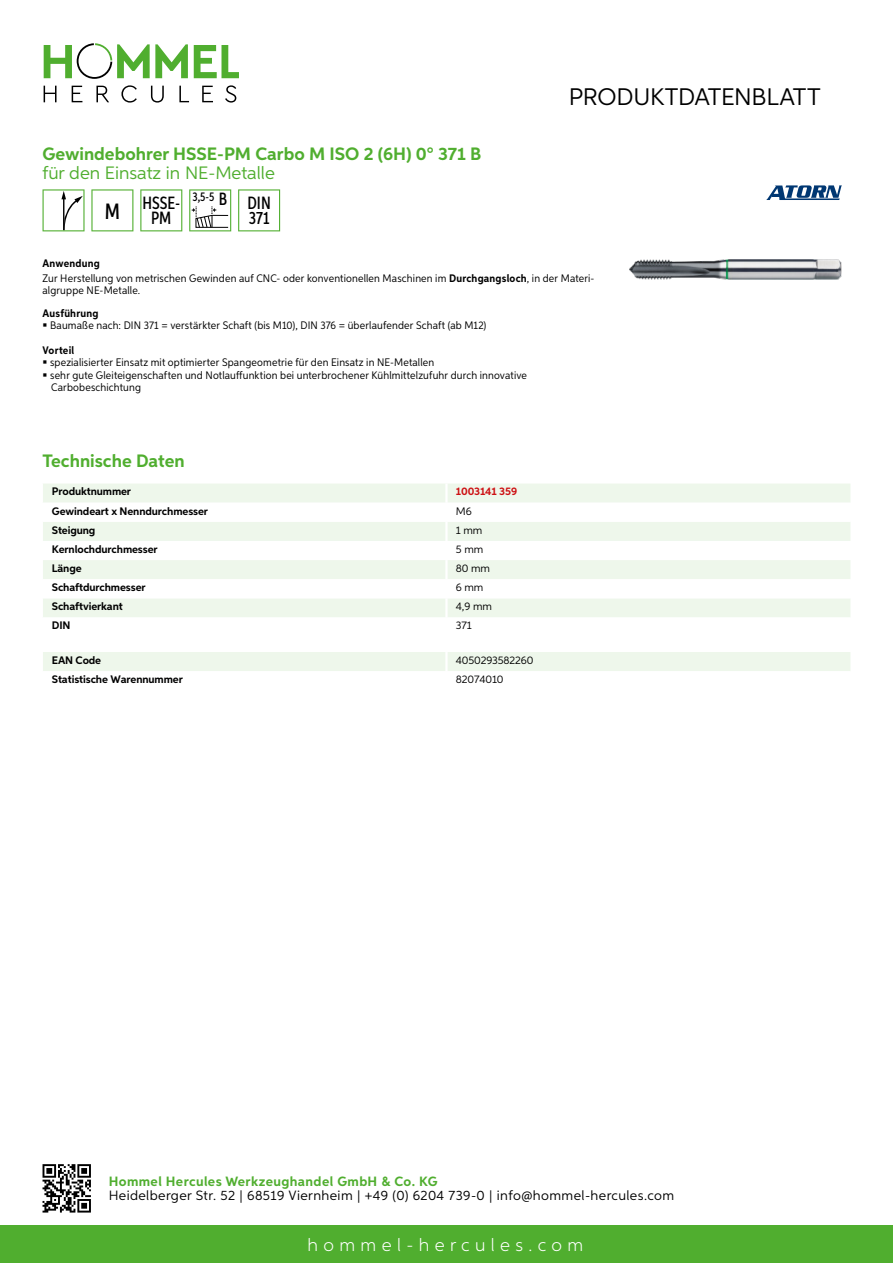
<style>
.page{position:relative;width:893px;height:1263px;background:#fff}
.page>*{position:absolute;margin:0;border:0;box-sizing:border-box;transform-origin:0 0}
.t1{font:24px "Aspira";letter-spacing:-.01em;color:#000}
.t2{font:700 18px "Aspira";color:#50ae2f}
.t3{font:18px "Aspira";color:#50ae2f}
.t4{font:300 18px "Aspira";letter-spacing:.3em;color:#fff}
.t5{font:500 17.85px/14.9px "Aspira XX Nar";color:#000}
.t6{font:13.5px "Aspira";letter-spacing:.03em;color:#000}
.t7{font:700 13.5px "Aspira";letter-spacing:.03em;color:#50ae2f}
.t8{font:500 12.6px "Aspira XX Nar";color:#000}
.t9{font:10.95px/12.5px "Aspira Nar";letter-spacing:.015em;color:#000}
.t10{font:700 10.95px "Aspira";letter-spacing:-.01em;color:#000}
.t11{font:10.95px "Aspira";letter-spacing:-.01em;color:#000}
.t12{font:700 10.95px "Aspira Nar";letter-spacing:.02em;color:#000}
.t13{font:700 10.95px "Aspira";letter-spacing:-.01em;color:#cd1013}
.s1{font-size:22.2px}
.s2{font-size:17.85px}
.s3{font-weight:700}
</style>
<div class="page">
<div style="left:0;top:1226px;width:893px;height:37px;background:#50ae2f"></div>
<svg style="left:43px;top:1164px;width:48px;height:48px"></svg>
<svg style="left:194px;top:45px;width:45px;height:33px"></svg>
<svg style="left:44px;top:43px;width:144px;height:36px"></svg>
<svg style="left:44px;top:86px;width:13px;height:16px"></svg>
<svg style="left:72px;top:86px;width:10px;height:16px"></svg>
<svg style="left:96px;top:86px;width:13px;height:16px"></svg>
<svg style="left:121px;top:85px;width:16px;height:18px"></svg>
<svg style="left:151px;top:86px;width:13px;height:17px"></svg>
<svg style="left:179px;top:86px;width:10px;height:16px"></svg>
<svg style="left:202px;top:86px;width:11px;height:16px"></svg>
<svg style="left:225px;top:85px;width:11px;height:18px"></svg>
<div style="left:43px;top:484px;width:807px;height:18px;background:#eef7eb"></div>
<svg style="left:43px;top:522px;width:807px;height:95px;fill:#eef7eb"></svg>
<hr style="left:445px;top:483px;width:3px;height:20px;background:#fff">
<hr style="left:445px;top:522px;width:3px;height:19px;background:#fff">
<hr style="left:445px;top:541px;width:3px;height:19px;background:#fff">
<hr style="left:445px;top:560px;width:3px;height:19px;background:#fff">
<hr style="left:445px;top:579px;width:3px;height:19px;background:#fff">
<hr style="left:445px;top:598px;width:3px;height:19px;background:#fff">
<div style="left:43px;top:652px;width:807px;height:19px;background:#eef7eb"></div>
<svg style="left:43px;top:189px;width:42px;height:42px"></svg>
<svg style="left:91px;top:189px;width:42px;height:42px"></svg>
<svg style="left:140px;top:189px;width:42px;height:42px"></svg>
<svg style="left:189px;top:189px;width:42px;height:42px"></svg>
<svg style="left:238px;top:189px;width:42px;height:42px"></svg>
<img style="left:629px;top:259px;width:213px;height:21px">
<svg style="left:766px;top:185px;width:76px;height:15px"></svg>
<h2 class="t2" style="left:43px;top:142px;width:440px">Gewindebohrer HSSE-PM Carbo M ISO 2 (6H) 0° 371 B</h2>
<h2 class="t3" style="left:43px;top:162px;width:234px">für den Einsatz in NE-Metalle</h2>
<h3 class="t5" style="left:151px;top:196px;width:31px;text-indent:-46px"><span class="s1">M</span> HSSE-<br>PM</h3>
<p class="t8" style="left:193px;top:189px;width:80px">3,5-5 <span class="s2">B DIN</span></p>
<h3 class="t5" style="left:249px;top:211px;width:22px">371</h3>
<h1 class="t1" style="left:569px;top:82px;width:253px">Produktdatenblatt</h1>
<p class="t9" style="left:43px;top:256px;width:553px;line-height:15.1px"><span class="s3">Anwendung<br></span>Zur Herstellung von metrischen Gewinden auf CNC- oder konventionellen Maschinen im <span class="s3">Durchgangsloch</span>, in der Materi-</p>
<p class="t9" style="left:43px;top:284px;width:99px">algruppe NE-Metalle.</p>
<p class="t12" style="left:43px;top:306px;width:58px">Ausführung</p>
<p class="t9" style="left:50px;top:319px;width:438px">Baumaße nach: DIN 371 = verstärkter Schaft (bis M10), DIN 376 = überlaufender Schaft (ab M12)</p>
<p class="t12" style="left:43px;top:343px;width:33px">Vorteil</p>
<p class="t9" style="left:50px;top:356px;width:478px">spezialisierter Einsatz mit optimierter Spangeometrie für den Einsatz in NE-Metallen<br>sehr gute Gleiteigenschaften und Notlauffunktion bei unterbrochener Kühlmittelzufuhr durch innovative<br>Carbobeschichtung</p>
<h2 class="t2" style="left:43px;top:449px;width:144px">Technische Daten</h2>
<p class="t10" style="left:52px;top:485px;width:81px">Produktnummer</p>
<p class="t13" style="left:456px;top:485px;width:63px">1003141 359</p>
<p class="t10" style="left:52px;top:504px;width:158px">Gewindeart x Nenndurchmesser</p>
<p class="t11" style="left:456px;top:504px;width:17px">M6</p>
<p class="t10" style="left:52px;top:523px;width:45px">Steigung</p>
<p class="t11" style="left:456px;top:523px;width:28px">1 mm</p>
<p class="t10" style="left:52px;top:542px;width:107px">Kernlochdurchmesser</p>
<p class="t11" style="left:456px;top:542px;width:29px">5 mm</p>
<p class="t10" style="left:52px;top:561px;width:31px">Länge</p>
<p class="t11" style="left:456px;top:561px;width:36px">80 mm</p>
<p class="t10" style="left:52px;top:581px;width:95px">Schaftdurchmesser</p>
<p class="t11" style="left:456px;top:581px;width:29px">6 mm</p>
<p class="t10" style="left:52px;top:600px;width:72px">Schaftvierkant</p>
<p class="t11" style="left:456px;top:600px;width:38px">4,9 mm</p>
<p class="t10" style="left:52px;top:619px;width:20px">DIN</p>
<p class="t11" style="left:456px;top:619px;width:17px">371</p>
<p class="t10" style="left:52px;top:653px;width:51px">EAN Code</p>
<p class="t11" style="left:456px;top:653px;width:79px">4050293582260</p>
<p class="t10" style="left:52px;top:672px;width:132px">Statistische Warennummer</p>
<p class="t11" style="left:456px;top:673px;width:49px">82074010</p>
<p class="t7" style="left:109px;top:1172px;width:330px">Hommel Hercules Werkzeughandel GmbH &amp; Co. KG</p>
<p class="t6" style="left:109px;top:1187px;width:567px">Heidelberger Str. 52 | 68519 Viernheim | +49 (0) 6204 739-0 | info@hommel-hercules.com</p>
<h2 class="t4" style="left:307px;top:1234px;width:277px">hommel-hercules.com</h2>
</div>
